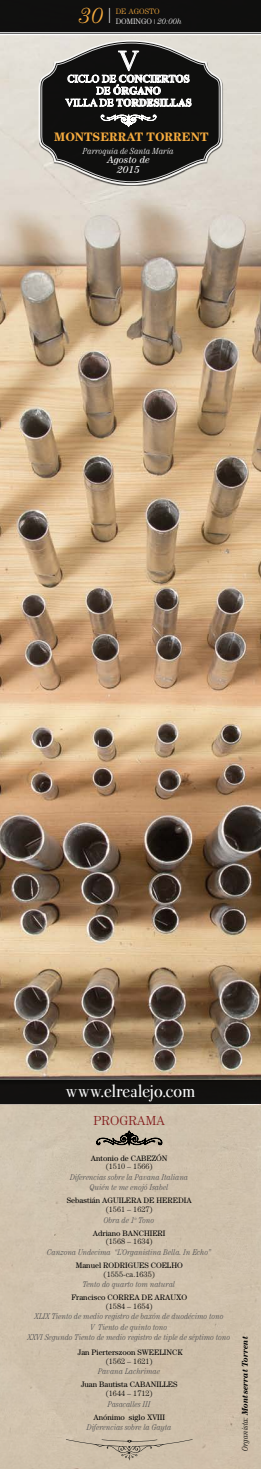
<style>
.page{position:relative;width:261px;height:1469px;background:#fff}
.page>*{position:absolute;margin:0;border:0;box-sizing:border-box;transform-origin:0 0}
.t1{font:28.7px "Times New Roman";color:#fff}
.t2{font:italic 300 21.88px "Century Std";color:#f7ac3f}
.t3{font:15.75px "Valentina";color:#fff}
.t4{font:300 13.12px "Century Std";color:#801718}
.t5{font:700 12.25px "Century Std";color:#f7ac3f}
.t6{font:700 10.59px/12px "Times New Roman";color:#fff;text-align:center}
.t7{font:italic 10.06px/10.2px "Century Std";color:#fff;text-align:center}
.t8{font:italic 300 condensed 8.84px "Century Std";color:#fff}
.t9{font:italic 300 condensed 8.31px/10.5px "Century Std";color:#4b4b4d;text-align:center}
.t10{font:italic 700 8.31px "Century Std";color:#000}
.t11{font:7.88px "Century Std";color:#000}
.t12{font:300 7.88px "Century Std";color:#000}
.t13{font:300 7.88px "Century Std";color:#fff}
.t14{font:300 7.88px "Century Std";color:#f7ac3f}
.s1{font-style:normal;color:#fff}
.s2{font-size:7px}
.s3{font-style:italic}
.s4{font-weight:400}
.s5{font-weight:300;font-stretch:condensed}
</style>
<div class="page">
<div style="left:0;top:1104px;width:260px;height:364px;background:#cfc1ac"></div>
<img style="left:0;top:36px;width:260px;height:1044px">
<div style="left:0;top:1080px;width:260px;height:24px;background:#12110f"></div>
<svg style="left:0;top:0;width:260px;height:36px;background:#232322"></svg>
<svg style="left:96px;top:1130px;width:66px;height:15px"></svg>
<svg style="left:66px;top:1439px;width:126px;height:21px;background:#c2b4a0"></svg>
<svg style="left:38px;top:39px;width:185px;height:147px;background:#d3cfc7"></svg>
<svg style="left:41px;top:43px;width:178px;height:139px;background:#444341"></svg>
<svg style="left:65px;top:51px;width:126px;height:56px;background:#4c4c4b"></svg>
<svg style="left:101px;top:114px;width:55px;height:13px"></svg>
<h2 class="t2" style="left:79px;top:4px;width:33px">30<span class="s1">|</span></h2>
<p class="t13" style="left:115px;top:16px;width:68px">DOMINGO <span class="s2">|</span> <span class="s3">20:00h</span></p>
<p class="t14" style="left:115px;top:7px;width:45px">DE AGOSTO</p>
<h1 class="t1" style="left:118px;top:41px;width:22px">V</h1>
<p class="t6" style="left:65px;top:72px;width:127px"><span class="s4">CICLO DE</span> CONCIERTOS<br><span class="s4">DE</span> ÓRGANO<br><span class="s4">VILLA DE</span> TORDESILLAS</p>
<h3 class="t5" style="left:54px;top:130px;width:155px">MONTSERRAT TORRENT</h3>
<p class="t8" style="left:83px;top:146px;width:92px">Parroquia de Santa María</p>
<p class="t7" style="left:107px;top:154px;width:44px">Agosto de<br>2015</p>
<h3 class="t3" style="left:65px;top:1079px;width:131px">www.elrealejo.com</h3>
<h3 class="t4" style="left:93px;top:1112px;width:73px">PROGRAMA</h3>
<p class="t11" style="left:91px;top:1153px;width:78px">Antonio de CABEZÓN</p>
<p class="t12" style="left:105px;top:1162px;width:49px">(1510 – 1566)</p>
<p class="t9" style="left:70px;top:1171px;width:120px">Diferencias sobre la Pavana Italiana<br>Quién te me enojó Isabel</p>
<p class="t11" style="left:67px;top:1196px;width:125px">Sebastián Aguile ra de He re dia</p>
<p class="t12" style="left:105px;top:1204px;width:49px">(1561 – 1627)</p>
<p class="t9" style="left:104px;top:1214px;width:52px">Obra de 1<sup>o</sup> Tono</p>
<p class="t11" style="left:93px;top:1228px;width:42px">Adriano Banch</p>
<p class="t11" style="left:149px;top:1228px;width:17px">ieri</p>
<p class="t12" style="left:105px;top:1237px;width:49px">(1568 – 1634)</p>
<p class="t9" style="left:47px;top:1246px;width:165px">Canzona Undecima “L’Organistina Bella. In Echo”</p>
<p class="t11" style="left:76px;top:1260px;width:108px">Manuel Rodrigues Coelho</p>
<p class="t12" style="left:103px;top:1269px;width:53px">(1555-CA.1635)</p>
<p class="t9" style="left:83px;top:1278px;width:94px">Tento do quarto tom natural</p>
<p class="t11" style="left:71px;top:1292px;width:117px">Francisco Correa de Arauxo</p>
<p class="t12" style="left:105px;top:1301px;width:49px">(1584 – 1654)</p>
<p class="t9" style="left:28px;top:1311px;width:204px">XLIX Tiento de medio registro de baxón de duodécimo tono<br>V Tiento de quinto tono<br>XXVI Segundo Tiento de medio registro de tiple de séptimo tono</p>
<p class="t11" style="left:78px;top:1347px;width:106px">Jan Pierterszoon Sweelinc k</p>
<p class="t12" style="left:105px;top:1356px;width:49px">(1562 – 1621)</p>
<p class="t9" style="left:98px;top:1366px;width:64px">Pavana Lachrimae</p>
<p class="t11" style="left:81px;top:1379px;width:98px">Juan Bautista CABANILLES</p>
<p class="t12" style="left:105px;top:1388px;width:49px">(1644 – 1712)</p>
<p class="t9" style="left:108px;top:1398px;width:44px">Pasacalles III</p>
<p class="t11" style="left:93px;top:1412px;width:68px">Anónimo siglo XVIII</p>
<p class="t9" style="left:87px;top:1421px;width:86px">Diferencias sobre la Gayta</p>
<p class="t10" style="left:239px;top:1450px;width:116px;rotate:-90deg"><span class="s5">Organista:</span> Montserrat Torrent</p>
</div>
